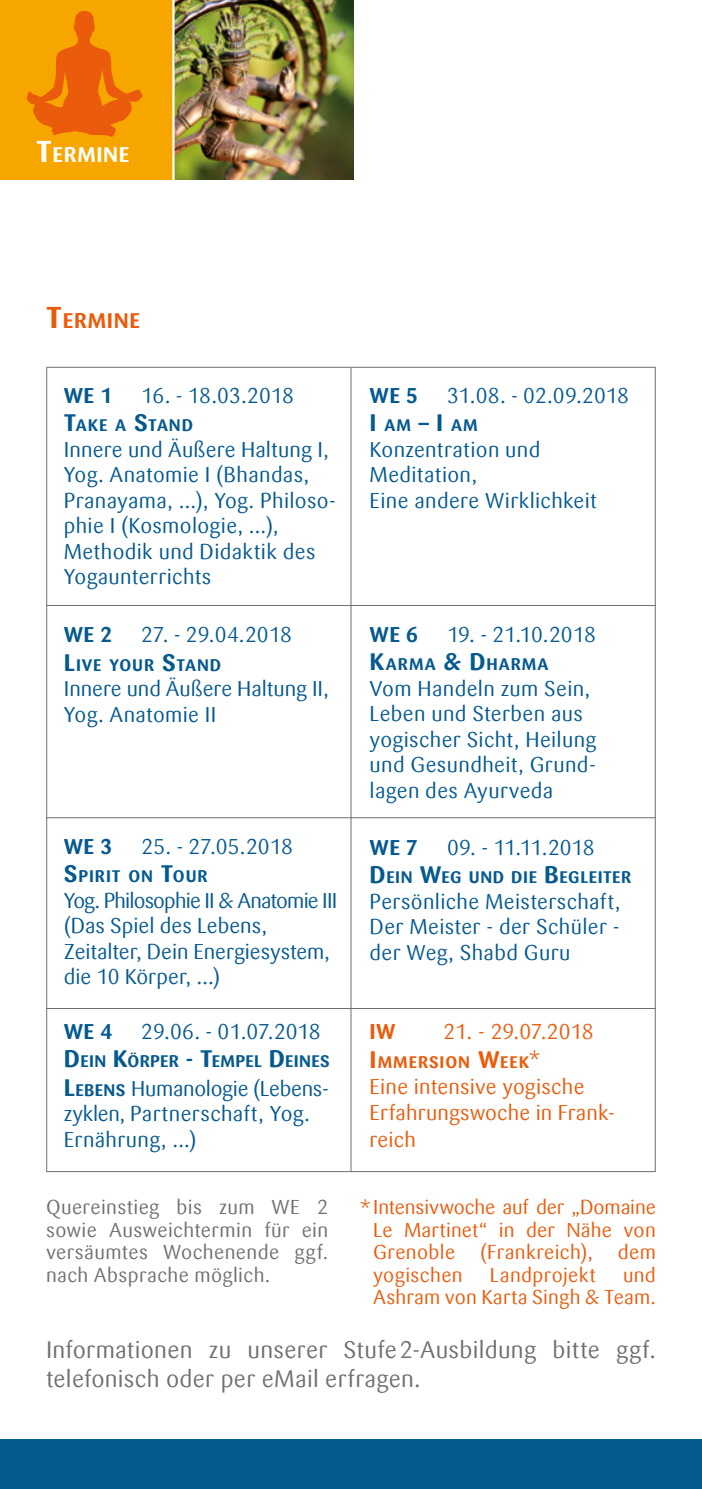
<style>
.page{position:relative;width:702px;height:1489px;background:#fff}
.page>*{position:absolute;margin:0;border:0;box-sizing:border-box;transform-origin:0 0}
.t1{font:23.75px/28.5px "Sari Offc Pro";letter-spacing:.01em;color:#706f6f}
.t2{font:21.25px/25.5px "Sari Offc Pro";letter-spacing:.015em;color:#04598f}
.t3{font:21.25px/25.5px "Sari Offc Pro";letter-spacing:-.005em;color:#04598f}
.t4{font:21.25px/26.2px "Sari Offc Pro";letter-spacing:.01em;color:#ea5b0b}
.t5{font:21.25px "Sari Offc Pro";letter-spacing:-.015em;color:#04598f}
.t6{font:700 21.25px "Sari Offc Pro";letter-spacing:.02em;color:#04598f}
.t7{font:21.25px "Sari Offc Pro";letter-spacing:-.01em;color:#04598f}
.t8{font:700 21.25px "Sari Offc Pro";color:#ea5b0b}
.t9{font:700 21px "Sari Offc Pro";letter-spacing:.03em;color:#fff}
.t10{font:700 21px "Sari Offc Pro";letter-spacing:.035em;color:#ea5b0b}
.t11{font:20px/22.5px "Sari Offc Pro";letter-spacing:.015em;color:#ea5b0b;text-align:justify}
.t12{font:20px/22.5px "Sari Offc Pro";letter-spacing:.02em;color:#706f6f;text-align:justify}
.t13{font:700 16.75px "Sari Offc Pro";letter-spacing:.04em;color:#04598f}
.t14{font:700 16.75px "Sari Offc Pro";letter-spacing:.02em;color:#04598f}
.t15{font:700 16.75px "Sari Offc Pro";letter-spacing:.055em;color:#ea5b0b}
.t16{font:700 16.75px "Sari Offc Pro";letter-spacing:.06em;color:#04598f}
.s1{font-size:30px}
.s2{font-size:23.75px}
.s3{font-weight:700;font-size:23.75px}
.s4{font-weight:700;font-size:16.75px}
.s5{font-weight:400;font-size:21.25px}
</style>
<div class="page">
<div style="left:0;top:1438px;width:702px;height:50px;background:#04598f"></div>
<div style="left:0;top:0;width:172px;height:179px;background:#f7a600"></div>
<img style="left:174px;top:0;width:179px;height:179px">
<svg style="left:27px;top:11px;width:116px;height:126px"></svg>
<hr style="left:46px;top:367px;width:1px;height:804px;background:#706f6f">
<hr style="left:654px;top:367px;width:1px;height:804px;background:#706f6f">
<hr style="left:350px;top:367px;width:1px;height:804px;background:#706f6f">
<hr style="left:46px;top:367px;width:609px;height:1px;background:#706f6f">
<hr style="left:46px;top:605px;width:609px;height:1px;background:#706f6f">
<hr style="left:46px;top:817px;width:609px;height:1px;background:#706f6f">
<hr style="left:46px;top:1007px;width:609px;height:1px;background:#706f6f">
<hr style="left:46px;top:1170px;width:609px;height:1px;background:#706f6f">
<p class="t9" style="left:36px;top:141px;width:95px"><span class="s1">T</span>ERMINE</p>
<p class="t10" style="left:46px;top:307px;width:96px"><span class="s1">T</span>ERMINE</p>
<p class="t6" style="left:64px;top:381px;width:50px">WE 1</p>
<p class="t5" style="left:141px;top:381px;width:154px">16. - 18.03.2018</p>
<p class="t13" style="left:64px;top:414px;width:131px"><span class="s2">T</span>AKE A <span class="s2">S</span>TAND</p>
<p class="t2" style="left:64px;top:436px;width:274px">Innere und Äußere Haltung I,<br>Yog. Anatomie I (Bhandas,<br>Pranayama, …), Yog. Philoso&shy;phie I (Kosmologie, …),<br>Methodik und Didaktik des<br>Yogaunterrichts</p>
<p class="t6" style="left:64px;top:621px;width:50px">WE 2</p>
<p class="t2" style="left:141px;top:622px;width:152px">27. - 29.04.2018</p>
<p class="t13" style="left:64px;top:654px;width:159px"><span class="s2">L</span>IVE YOUR <span class="s2">S</span>TAND</p>
<p class="t2" style="left:64px;top:676px;width:267px">Innere und Äußere Haltung II,<br>Yog. Anatomie II</p>
<p class="t6" style="left:64px;top:832px;width:50px">WE 3</p>
<p class="t2" style="left:141px;top:833px;width:153px">25. - 27.05.2018</p>
<p class="t13" style="left:64px;top:865px;width:145px"><span class="s2">S</span>PIRIT ON <span class="s2">T</span>OUR</p>
<p class="t3" style="left:64px;top:887px;width:275px">Yog. Philosophie II &amp; Anatomie III (Das Spiel des Lebens,<br>Zeitalter, Dein Energiesystem, die 10 Körper, …)</p>
<p class="t6" style="left:64px;top:1017px;width:50px">WE 4</p>
<p class="t3" style="left:141px;top:1018px;width:181px">29.06. - 01.07.2018</p>
<p class="t14" style="left:64px;top:1050px;width:267px"><span class="s2">D</span> EIN <span class="s2">K</span>ÖRPER <span class="s2">- T</span>EMPEL <span class="s2">D</span> EINES</p>
<p class="t2" style="left:64px;top:1075px;width:267px"><span class="s3">L</span><span class="s4">EBENS</span> Humanologie (Lebens&shy;zyklen, Partnerschaft, Yog.<br>Ernährung, …)</p>
<p class="t12" style="left:46px;top:1195px;width:284px">Quereinstieg bis zum WE 2 sowie Ausweichtermin für ein versäumtes Wochenende ggf. nach Absprache möglich.</p>
<p class="t6" style="left:369px;top:381px;width:50px">WE 5</p>
<p class="t2" style="left:447px;top:382px;width:183px">31.08. - 02.09.2018</p>
<p class="t13" style="left:369px;top:414px;width:110px"><span class="s2">I</span> AM <span class="s2">– I</span> AM</p>
<p class="t2" style="left:369px;top:436px;width:229px">Konzentration und<br>Meditation,<br>Eine andere Wirklichkeit</p>
<p class="t6" style="left:369px;top:620px;width:50px">WE 6</p>
<p class="t7" style="left:447px;top:620px;width:150px">19. - 21.10.2018</p>
<p class="t16" style="left:369px;top:653px;width:180px"><span class="s2">K</span>ARMA <span class="s2">&amp; D</span> HARMA</p>
<p class="t2" style="left:369px;top:675px;width:228px">Vom Handeln zum Sein,<br>Leben und Sterben aus yogischer Sicht, Heilung und Gesundheit, Grund&shy;lagen des Ayurveda</p>
<p class="t6" style="left:369px;top:833px;width:50px">WE 7</p>
<p class="t5" style="left:447px;top:833px;width:149px">09. - 11.11.2018</p>
<p class="t13" style="left:369px;top:866px;width:263px"><span class="s2">D</span>EIN <span class="s2">W</span>EG UND DIE <span class="s2">B</span>EGLEITER</p>
<p class="t2" style="left:369px;top:888px;width:252px;text-align:justify">Persönliche Meisterschaft, Der Meister - der Schüler - der Weg, Shabd Guru</p>
<p class="t8" style="left:369px;top:1017px;width:28px">IW</p>
<p class="t4" style="left:443px;top:1018px;width:152px">21. - 29.07.2018</p>
<p class="t15" style="left:369px;top:1050px;width:172px"><span class="s2">I</span> MMERSION <span class="s2">W</span>EEK<span class="s5">*</span></p>
<p class="t4" style="left:369px;top:1073px;width:247px">Eine intensive yogische<br>Erfahrungswoche in Frank&shy;reich</p>
<p class="t11" style="left:373px;top:1195px;width:284px">Intensivwoche auf der „Domaine Le Martinet“ in der Nähe von Grenoble (Frankreich), dem yogischen</p>
<p class="t11" style="left:360px;top:1197px;width:13px">*</p>
<p class="t11" style="left:373px;top:1263px;width:284px;text-align:right">und<br>Ashram von Karta Singh &amp; Team.</p>
<p class="t11" style="left:490px;top:1263px;width:108px">Landprojekt</p>
<p class="t1" style="left:46px;top:1335px;width:611px">Informationen zu unserer Stufe2-Ausbildung bitte ggf. telefonisch oder per eMail erfragen.</p>
</div>
